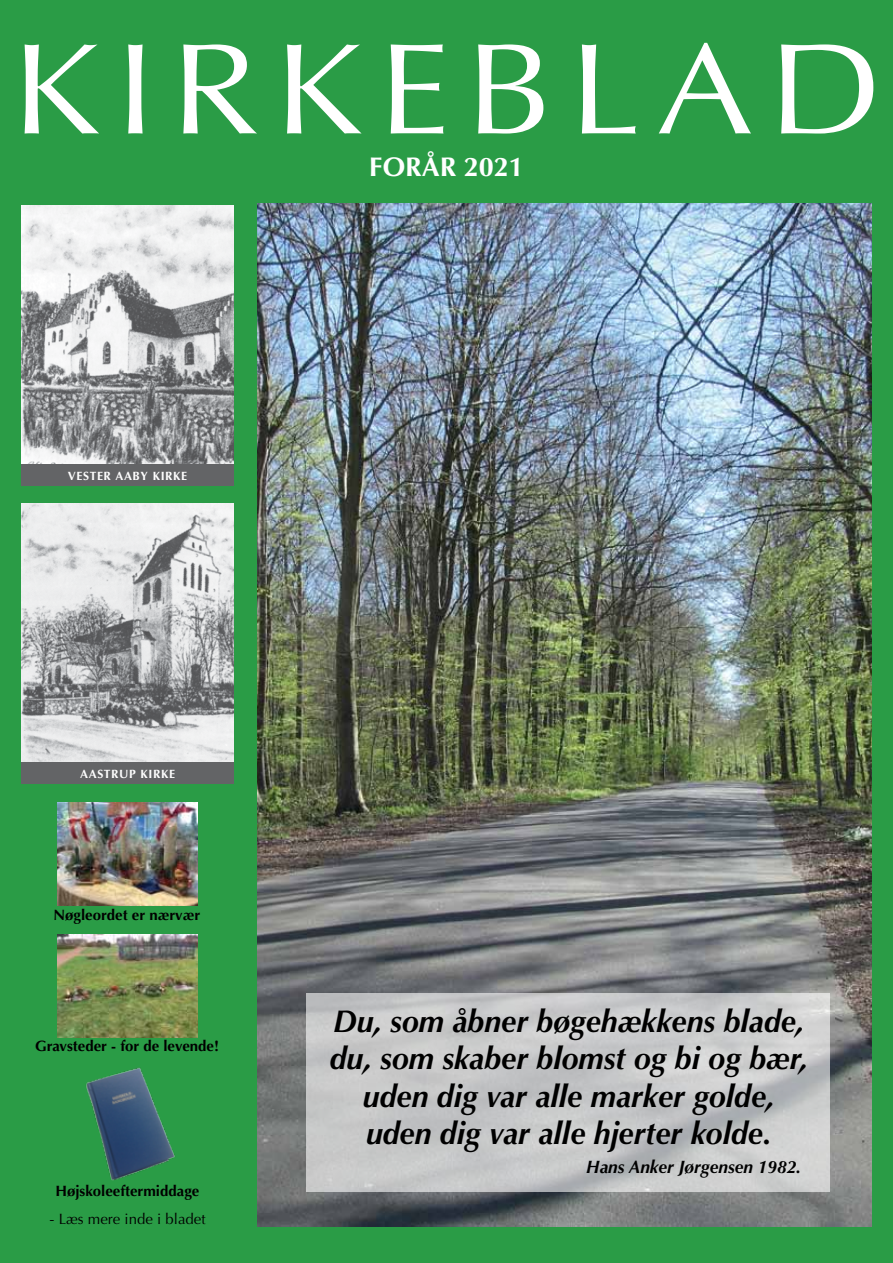
<style>
.page{position:relative;width:893px;height:1263px;background:#2a9c46}
.page>*{position:absolute;margin:0;border:0;box-sizing:border-box;transform-origin:0 0}
.t1{font:129.6px "Optima";letter-spacing:.1em;color:#fff;scale:1.12 1}
.t2{font:italic 700 31.5px/37.5px "Optima";color:#000;text-align:center;scale:.96 1}
.t3{font:700 27px "Optima";color:#fff}
.t4{font:italic 700 18px "Optima";color:#000;scale:.96 1}
.t5{font:700 15px "Optima";color:#000}
.t6{font:15px "Optima";color:#000}
.t7{font:700 12px "Optima";letter-spacing:.05em;color:#fff}
</style>
<div class="page">
<img style="left:86px;top:1067px;width:89px;height:114px">
<img style="left:21px;top:205px;width:213px;height:260px">
<div style="left:21px;top:465px;width:213px;height:21px;background:#636466"></div>
<img style="left:21px;top:503px;width:213px;height:260px">
<div style="left:21px;top:763px;width:213px;height:21px;background:#636466"></div>
<img style="left:257px;top:203px;width:615px;height:1023px">
<img style="left:57px;top:803px;width:141px;height:102px">
<img style="left:58px;top:934px;width:140px;height:103px">
<svg style="left:306px;top:993px;width:523px;height:199px;background:#c6c7c8"></svg>
<h1 class="t1" style="left:11px;top:14px;width:778px">KIRKEBLAD</h1>
<p class="t3" style="left:369px;top:151px;width:156px">FORÅR 2021</p>
<p class="t7" style="left:68px;top:469px;width:121px">VESTER AABY KIRKE</p>
<p class="t7" style="left:80px;top:767px;width:96px">AASTRUP KIRKE</p>
<p class="t5" style="left:54px;top:906px;width:148px">Nøgleordet er nærvær</p>
<p class="t5" style="left:35px;top:1037px;width:185px">Gravsteder - for de levende!</p>
<p class="t5" style="left:55px;top:1182px;width:145px">Højskoleeftermiddage</p>
<p class="t6" style="left:50px;top:1210px;width:157px">- Læs mere inde i bladet</p>
<p class="t2" style="left:330px;top:1002px;width:499px">Du, som åbner bøgehækkens blade, du, som skaber blomst og bi og bær, uden dig var alle marker golde, uden dig var alle hjerter kolde.</p>
<p class="t4" style="left:586px;top:1156px;width:225px">Hans Anker Jørgensen 1982.</p>
</div>
